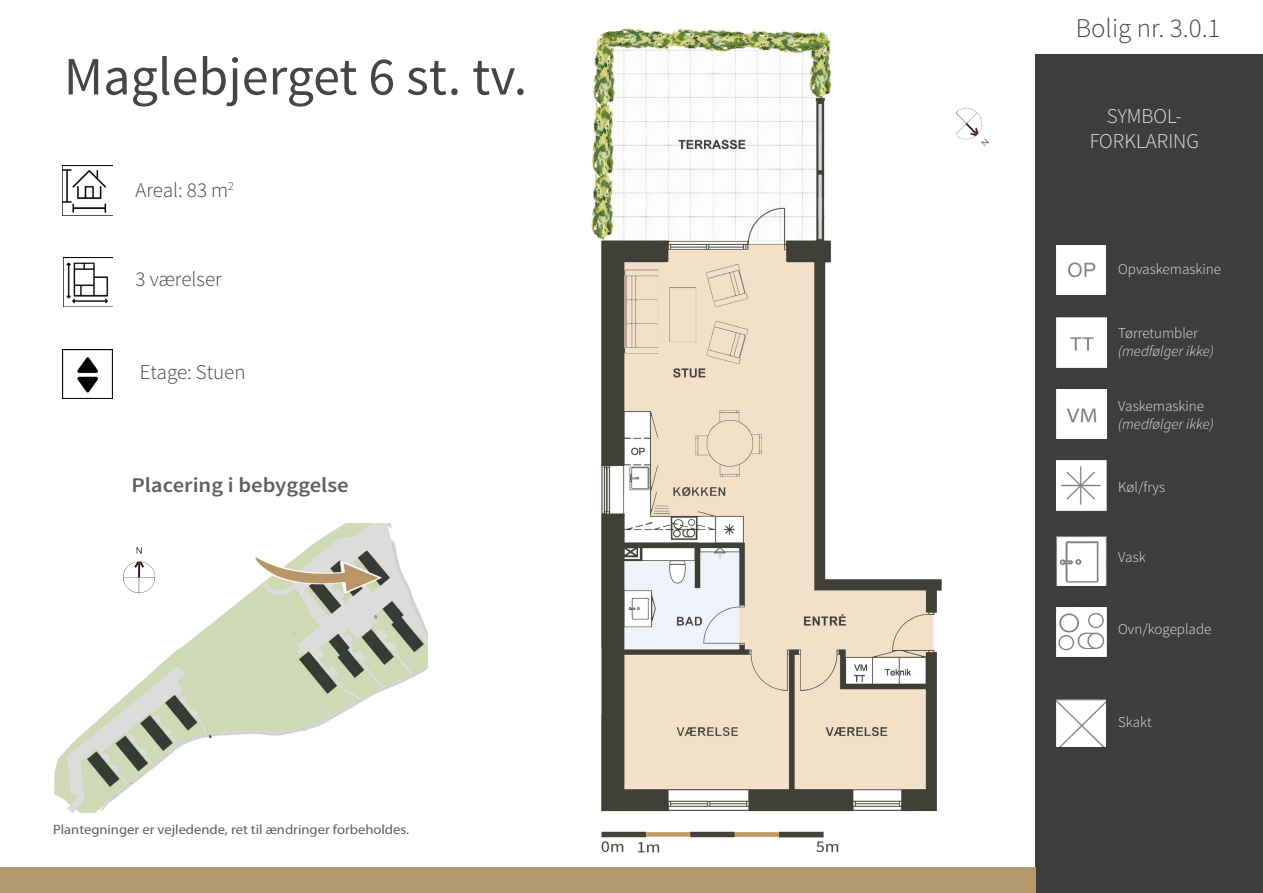
<style>
.page{position:relative;width:1263px;height:893px;background:#fff}
.page>*{position:absolute;margin:0;border:0;box-sizing:border-box;transform-origin:0 0}
.t1{font:54px "Source Sans Pro";color:#464545}
.t2{font:300 27px "Source Sans Pro";color:#464545}
.t3{font:300 21px "Source Sans Pro";color:#454545}
.t4{font:600 21px "Source Sans Pro";color:#5f5f5f;scale:1.08 1}
.t5{font:300 21px "Source Sans Pro";color:#e4e4e4}
.t6{font:300 15px "Source Sans Pro";color:#e4e4e4}
.t7{font:italic 300 15px "Source Sans Pro";color:#e4e4e4}
.t8{font:13.5px "Myriad Pro";color:#5f5f5f;scale:1.08 1}
</style>
<div class="page">
<img style="left:54px;top:523px;width:373px;height:289px">
<img style="left:62px;top:165px;width:50px;height:50px">
<img style="left:121px;top:545px;width:39px;height:68px">
<div style="left:1035px;top:54px;width:228px;height:839px;background:#3b3e3a"></div>
<img style="left:1057px;top:246px;width:49px;height:48px">
<div style="left:1057px;top:317px;width:50px;height:50px;background:#fff"></div>
<img style="left:1057px;top:389px;width:50px;height:50px">
<img style="left:1056px;top:461px;width:50px;height:49px">
<img style="left:1056px;top:536px;width:50px;height:49px">
<img style="left:1057px;top:608px;width:49px;height:49px">
<img style="left:1057px;top:700px;width:48px;height:46px">
<img style="left:64px;top:258px;width:49px;height:49px">
<div style="left:0;top:867px;width:1035px;height:26px;background:#b3986c"></div>
<img style="left:956px;top:107px;width:33px;height:40px">
<img style="left:63px;top:349px;width:49px;height:49px">
<img style="left:591px;top:28px;width:351px;height:825px">
<p class="t1" style="left:64px;top:43px;width:465px">Maglebjerget 6 st. tv.</p>
<p class="t3" style="left:136px;top:178px;width:100px">Areal: 83 m<sup>2</sup></p>
<p class="t3" style="left:136px;top:266px;width:88px">3 værelser</p>
<p class="t3" style="left:140px;top:359px;width:107px">Etage: Stuen</p>
<p class="t4" style="left:131px;top:472px;width:203px">Placering i bebyggelse</p>
<p class="t8" style="left:53px;top:821px;width:331px">Plantegninger er vejledende, ret til ændringer forbeholdes.</p>
<p class="t2" style="left:1076px;top:12px;width:146px">Bolig nr. 3.0.1</p>
<p class="t5" style="left:1107px;top:103px;width:76px">SYMBOL-</p>
<p class="t5" style="left:1090px;top:128px;width:111px">FORKLARING</p>
<p class="t6" style="left:1118px;top:260px;width:104px">Opvaskemaskine</p>
<p class="t6" style="left:1118px;top:324px;width:81px">Tørretumbler</p>
<p class="t7" style="left:1118px;top:342px;width:97px">(medfølger ikke)</p>
<p class="t6" style="left:1118px;top:397px;width:87px">Vaskemaskine</p>
<p class="t7" style="left:1118px;top:415px;width:97px">(medfølger ikke)</p>
<p class="t6" style="left:1118px;top:478px;width:48px">Køl/frys</p>
<p class="t6" style="left:1118px;top:548px;width:29px">Vask</p>
<p class="t6" style="left:1118px;top:620px;width:95px">Ovn/kogeplade</p>
<p class="t6" style="left:1118px;top:713px;width:35px">Skakt</p>
</div>
